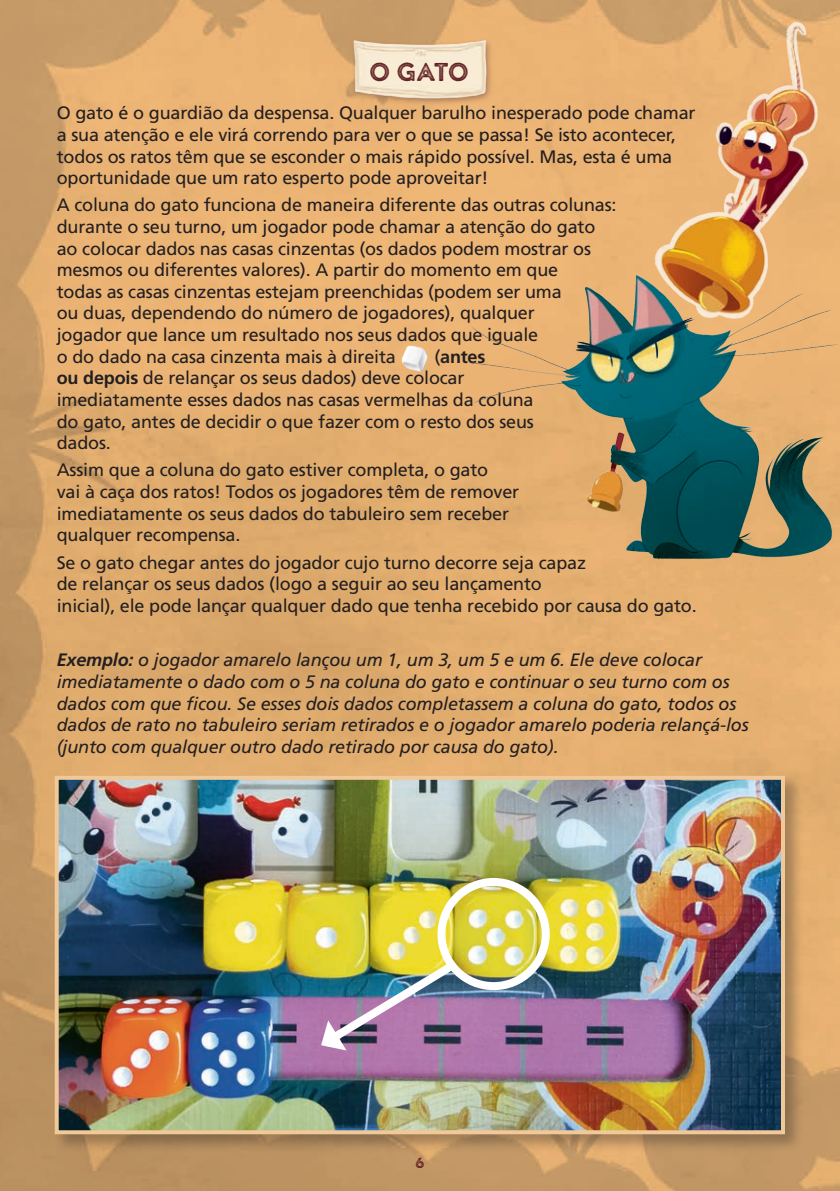
<style>
.page{position:relative;width:840px;height:1191px;background:#fff}
.page>*{position:absolute;margin:0;border:0;box-sizing:border-box;transform-origin:0 0}
.t1{font:32px "Noyh A Cafe Press 2";color:#622224}
.t2{font:18px/21.6px "Frutiger LT Std";letter-spacing:-.01em;color:#231f20}
.t3{font:italic 18px/21.6px "Frutiger LT Std";letter-spacing:-.01em;color:#231f20}
.t4{font:18px "Noyh A Cafe Press 2";color:#622224}
.s1{font-weight:700}
</style>
<div class="page">
<img style="left:0;top:0;width:839px;height:1191px">
<div style="left:350px;top:38px;width:144px;height:68px;background:#e8b273"></div>
<img style="left:344px;top:34px;width:151px;height:69px">
<img style="left:450px;top:246px;width:389px;height:330px">
<img style="left:646px;top:20px;width:178px;height:303px">
<div style="left:52px;top:773px;width:751px;height:380px;background:#231f20;opacity:.34"></div>
<img style="left:60px;top:781px;width:719px;height:348px">
<div style="left:55px;top:776px;width:729px;height:358px;border:4px solid #f1c898"></div>
<div style="left:437px;top:878px;width:112px;height:112px;border:8px solid #fff;border-radius:50%"></div>
<img style="left:320px;top:954px;width:143px;height:96px">
<img style="left:398px;top:340px;width:34px;height:36px">
<h1 class="t1" style="left:369px;top:53px;width:101px">O GATO</h1>
<p class="t2" style="left:57px;top:102px;width:640px">O gato é o guardião da despensa. Qualquer barulho inesperado pode chamar a sua atenção e ele virá correndo para ver o que se passa! Se isto acontecer, todos os ratos têm que se esconder o mais rápido possível. Mas, esta é uma oportunidade que um rato esperto pode aproveitar!</p>
<p class="t2" style="left:57px;top:194px;width:561px">A coluna do gato funciona de maneira diferente das outras colunas: durante o seu turno, um jogador pode chamar a atenção do gato ao colocar dados nas casas cinzentas (os dados podem mostrar os mesmos ou diferentes valores). A partir do momento em que<br>todas as casas cinzentas estejam preenchidas (podem ser uma<br>ou duas, dependendo do número de jogadores), qualquer<br>jogador que lance um resultado nos seus dados que iguale<br>o do dado na casa cinzenta mais à direita</p>
<p class="t2" style="left:57px;top:346px;width:478px;text-indent:377px">(<span class="s1">antes<br>ou depois</span> de relançar os seus dados) deve colocar imediatamente esses dados nas casas vermelhas da coluna do gato, antes de decidir o que fazer com o resto dos seus dados.</p>
<p class="t2" style="left:57px;top:459px;width:464px">Assim que a coluna do gato estiver completa, o gato<br>vai à caça dos ratos! Todos os jogadores têm de remover imediatamente os seus dados do tabuleiro sem receber qualquer recompensa.</p>
<p class="t2" style="left:57px;top:551px;width:641px">Se o gato chegar antes do jogador cujo turno decorre seja capaz<br>de relançar os seus dados (logo a seguir ao seu lançamento<br>inicial), ele pode lançar qualquer dado que tenha recebido por causa do gato.</p>
<p class="t3" style="left:57px;top:649px;width:693px"><span class="s1">Exemplo:</span> o jogador amarelo lançou um 1, um 3, um 5 e um 6. Ele deve colocar imediatamente o dado com o 5 na coluna do gato e continuar o seu turno com os dados com que ficou. Se esses dois dados completassem a coluna do gato, todos os dados de rato no tabuleiro seriam retirados e o jogador amarelo poderia relançá-los (junto com qualquer outro dado retirado por causa do gato).</p>
<p class="t4" style="left:415px;top:1151px;width:11px">6</p>
</div>
